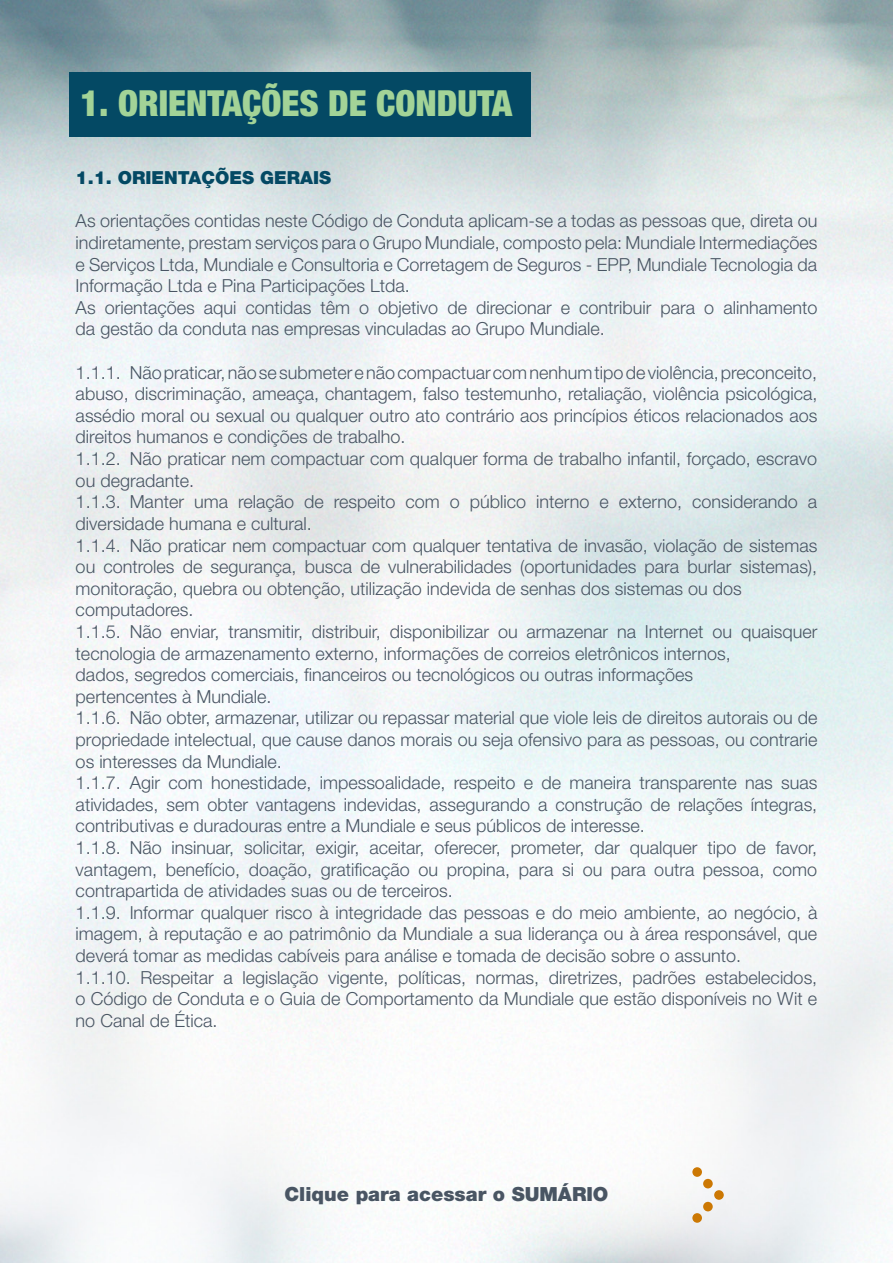
<style>
.page{position:relative;width:893px;height:1263px;background:#fff}
.page>*{position:absolute;margin:0;border:0;box-sizing:border-box;transform-origin:0 0}
.t1{font:900 condensed 36px "Helvetica Neue LT Std";color:#a3d397}
.t2{font:900 19.5px "Helvetica Neue LT Std";color:#495563}
.t3{font:300 18px/21.6px "Helvetica Neue LT Std";color:#495563}
.t4{font:900 18px "Helvetica Neue LT Std";color:#044964}
</style>
<div class="page">
<img style="left:0;top:0;width:893px;height:1263px">
<div style="left:69px;top:73px;width:462px;height:64px;background:#044964"></div>
<div style="left:692px;top:1167px;width:10px;height:10px;background:#cc7803;border-radius:50%"></div>
<div style="left:703px;top:1179px;width:10px;height:9px;background:#cc7803;border-radius:50%"></div>
<div style="left:714px;top:1190px;width:10px;height:10px;background:#cc7803;border-radius:50%"></div>
<div style="left:703px;top:1202px;width:10px;height:9px;background:#cc7803;border-radius:50%"></div>
<div style="left:692px;top:1213px;width:10px;height:10px;background:#cc7803;border-radius:50%"></div>
<h1 class="t1" style="left:81px;top:81px;width:433px">1. ORIENTAÇÕES DE CONDUTA</h1>
<p class="t4" style="left:76px;top:167px;width:257px">1.1. ORIENTAÇÕES GERAIS</p>
<p class="t3" style="left:76px;top:210px;width:743px">As orientações contidas neste Código de Conduta aplicam-se a todas as pessoas que, direta ou indiretamente, prestam serviços para o Grupo Mundiale, composto pela: Mundiale Intermediações e Serviços Ltda, Mundiale e Consultoria e Corretagem de Seguros - EPP, Mundiale Tecnologia da Informação Ltda e Pina Participações Ltda.<br>As orientações aqui contidas têm o objetivo de direcionar e contribuir para o alinhamento da gestão da conduta nas empresas vinculadas ao Grupo Mundiale.</p>
<p class="t3" style="left:76px;top:361px;width:743px">1.1.1. Não praticar, não se submeter e não compactuar com nenhum tipo de violência, preconceito, abuso, discriminação, ameaça, chantagem, falso testemunho, retaliação, violência psicológica, assédio moral ou sexual ou qualquer outro ato contrário aos princípios éticos relacionados aos direitos humanos e condições de trabalho.<br>1.1.2. Não praticar nem compactuar com qualquer forma de trabalho infantil, forçado, escravo ou degradante.<br>1.1.3. Manter uma relação de respeito com o público interno e externo, considerando a diversidade humana e cultural.<br>1.1.4. Não praticar nem compactuar com qualquer tentativa de invasão, violação de sistemas ou controles de segurança, busca de vulnerabilidades (oportunidades para burlar sistemas), monitoração, quebra ou obtenção, utilização indevida de senhas dos sistemas ou dos computadores.<br>1.1.5. Não enviar, transmitir, distribuir, disponibilizar ou armazenar na Internet ou quaisquer tecnologia de armazenamento externo, informações de correios eletrônicos internos,<br>dados, segredos comerciais, financeiros ou tecnológicos ou outras informações<br>pertencentes à Mundiale.<br>1.1.6. Não obter, armazenar, utilizar ou repassar material que viole leis de direitos autorais ou de propriedade intelectual, que cause danos morais ou seja ofensivo para as pessoas, ou contrarie os interesses da Mundiale.<br>1.1.7. Agir com honestidade, impessoalidade, respeito e de maneira transparente nas suas atividades, sem obter vantagens indevidas, assegurando a construção de relações íntegras, contributivas e duradouras entre a Mundiale e seus públicos de interesse.<br>1.1.8. Não insinuar, solicitar, exigir, aceitar, oferecer, prometer, dar qualquer tipo de favor, vantagem, benefício, doação, gratificação ou propina, para si ou para outra pessoa, como contrapartida de atividades suas ou de terceiros.<br>1.1.9. Informar qualquer risco à integridade das pessoas e do meio ambiente, ao negócio, à imagem, à reputação e ao patrimônio da Mundiale a sua liderança ou à área responsável, que deverá tomar as medidas cabíveis para análise e tomada de decisão sobre o assunto.<br>1.1.10. Respeitar a legislação vigente, políticas, normas, diretrizes, padrões estabelecidos, o Código de Conduta e o Guia de Comportamento da Mundiale que estão disponíveis no Wit e no Canal de Ética.</p>
<p class="t2" style="left:284px;top:1182px;width:325px">Clique para acessar o SUMÁRIO</p>
</div>
